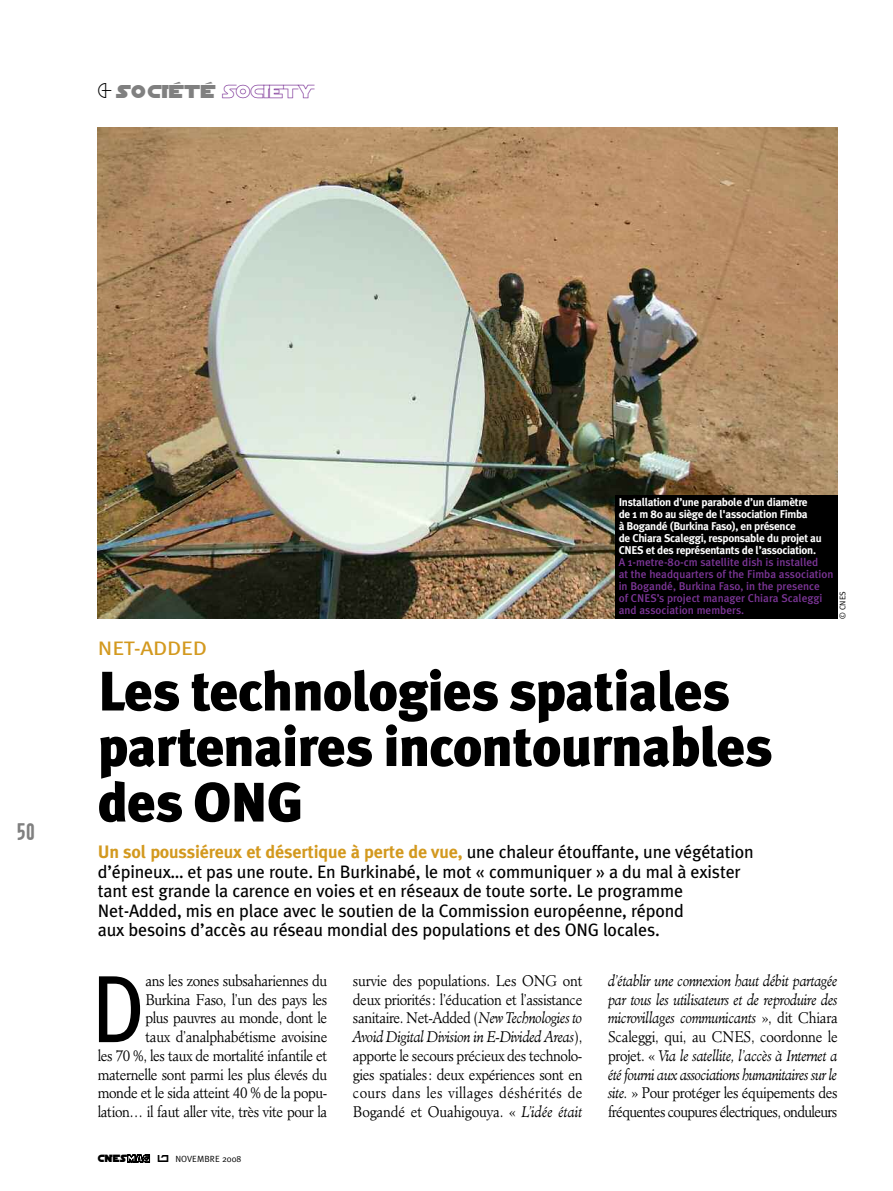
<style>
.page{position:relative;width:893px;height:1191px;background:#fff}
.page>*{position:absolute;margin:0;border:0;box-sizing:border-box;transform-origin:0 0}
.t1{font:95.4px "Meta Plus";color:#000;scale:.9 1}
.t2{font:900 55.5px/55.5px "Meta Plus";letter-spacing:-.015em;color:#000}
.t3{font:700 24px "Garage Gothic";color:#808080}
.t4{font:19.5px "SF Distant Galaxy Alternate";letter-spacing:.075em;color:#808080}
.t5{font:19.5px "Meta Plus";letter-spacing:-.015em;color:#d3991f;scale:1.17 1}
.t6{font:18px/19.5px "Meta Plus";letter-spacing:-.01em;color:#000}
.t7{font:300 15px/18.8px "Minister";letter-spacing:-.03em;color:#000;text-align:right;scale:.9 1}
.t8{font:italic 300 15px/18.8px "Minister";letter-spacing:-.04em;color:#000;text-align:justify;scale:.9 1}
.t9{font:700 11.25px/12px "Meta Plus";letter-spacing:-.03em;color:#fff}
.t10{font:500 11.25px/12px "Meta Plus";color:#7c3597}
.t11{font:9px "Meta Plus Normal";color:#000}
.t12{font:8.25px "Meta Plus Normal";color:#000}
.s1{font-family:"SF Distant Galaxy Alt Outline";color:#5c027d}
.s2{font-weight:700;color:#d3991f}
.s3{font-style:italic}
.s4{font-style:normal}
.s5{font-family:"SF Distant Galaxy Alternate";font-size:10.95px}
.s6{font-family:"SF Distant Galaxy Outline";font-size:10.8px}
</style>
<div class="page">
<img style="left:98px;top:128px;width:740px;height:491px">
<div style="left:615px;top:495px;width:223px;height:124px;background:#000"></div>
<h3 class="t4" style="left:116px;top:79px;width:199px">SOCIÉTÉ <span class="s1">SOCIETY</span></h3>
<h3 class="t3" style="left:17px;top:818px;width:19px">50</h3>
<p class="t9" style="left:619px;top:496px;width:205px">Installation d’une parabole d’un diamètre de 1 m 80 au siège de l'association Fimba<br>à Bogandé (Burkina Faso), en présence<br>de Chiara Scaleggi, responsable du projet au CNES et des représentants de l’association.</p>
<p class="t10" style="left:619px;top:556px;width:216px">A 1-metre-80-cm satellite dish is installed<br>at the headquarters of the Fimba association in Bogandé, Burkina Faso, in the presence<br>of CNES’s project manager Chiara Scaleggi and association members.</p>
<p class="t12" style="left:838px;top:619px;width:29px;rotate:-90deg">© CNES</p>
<h3 class="t5" style="left:98px;top:637px;width:95px">NET-ADDED</h3>
<h2 class="t2" style="left:98px;top:663px;width:676px">Les technologies spatiales partenaires incontournables des ONG</h2>
<p class="t6" style="left:98px;top:842px;width:657px"><span class="s2">Un sol poussiéreux et désertique à perte de vue,</span> une chaleur étouffante, une végétation d’épineux… et pas une route. En Burkinabé, le mot « communiquer » a du mal à exister tant est grande la carence en voies et en réseaux de toute sorte. Le programme Net-Added, mis en place avec le soutien de la Commission européenne, répond<br>aux besoins d’accès au réseau mondial des populations et des ONG locales.</p>
<p class="t7" style="left:98px;top:972px;width:257px">ans les zones subsahariennes du Burkina Faso, l’un des pays les<br>plus pauvres au monde, dont le<br>taux d’analphabétisme avoisine<br>les 70 %, les taux de mortalité infantile et maternelle sont parmi les plus élevés du monde et le sida atteint 40 % de la popu&shy;lation… il faut aller vite, très vite pour la</p>
<p class="t7" style="left:353px;top:972px;width:257px;text-align:justify">survie des populations. Les ONG ont deux priorités: l’éducation et l’assistance sanitaire. Net-Added (<span class="s3">New Technologies to Avoid Digital Division in E-Divided Areas</span>), apporte le secours précieux des technolo&shy;gies spatiales: deux expériences sont en cours dans les villages déshérités de Bogandé et Ouahigouya. « <span class="s3">L’idée était</span></p>
<p class="t8" style="left:608px;top:972px;width:257px">d’établir une connexion haut débit partagée par tous les utilisateurs et de reproduire des microvillages communicants <span class="s4">», dit Chiara Scaleggi, qui, au CNES, coordonne le projet. «</span> Via le satellite, l’accès à Internet a été fourni aux associations humanitaires sur le site. <span class="s4">» Pour protéger les équipements des fréquentes coupures électriques, onduleurs</span></p>
<h1 class="t1" style="left:91px;top:953px;width:62px">D</h1>
<p class="t11" style="left:98px;top:1154px;width:145px"><span class="s5">CNES</span><span class="s6">mag</span> ◆ NOVEMBRE 2008</p>
</div>
